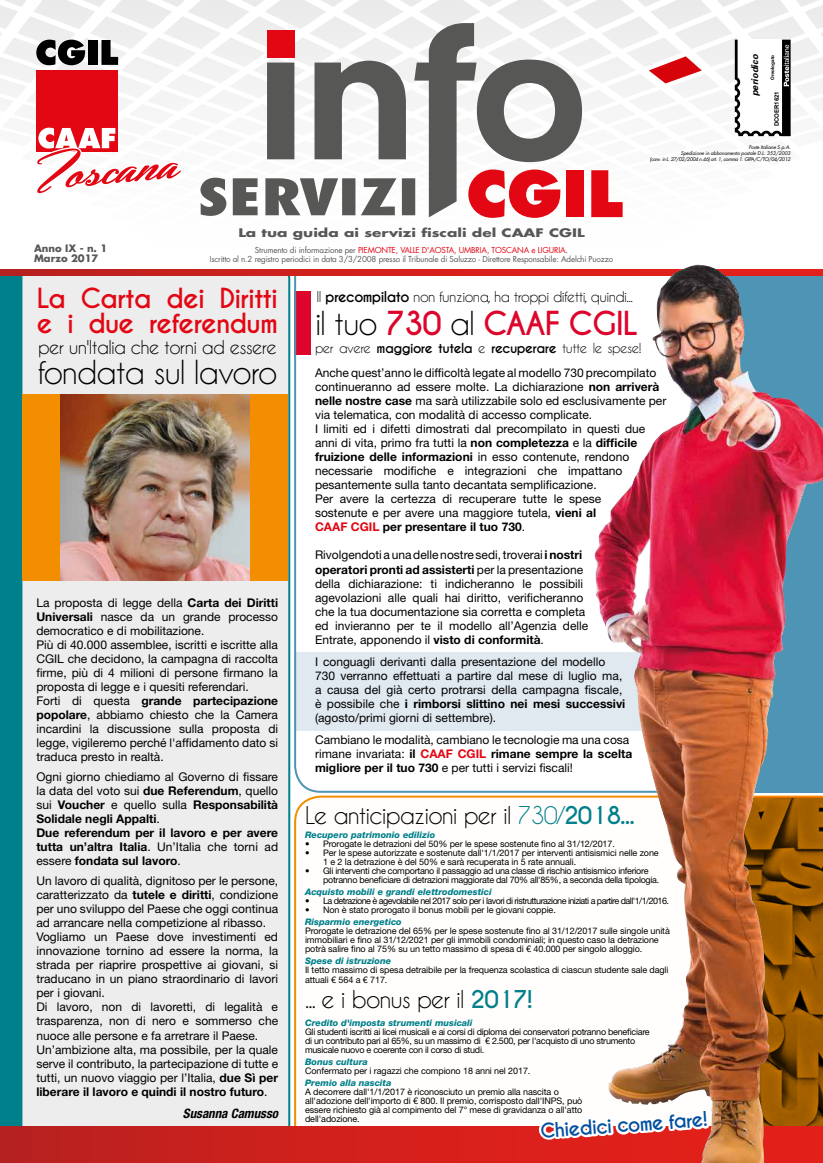
<style>
.page{position:relative;width:823px;height:1163px;background:#fff}
.page>*{position:absolute;margin:0;border:0;box-sizing:border-box;transform-origin:0 0}
.t1{font:800 62.1px "Futura";color:#e30613}
.t2{font:51.6px "Hemmet Personal Use Only";color:#e30613}
.t3{font:31px "Caviar Dreams";letter-spacing:-.04em;color:#000}
.t4{font:700 26px "Caviar Dreams";letter-spacing:-.04em;color:#e30613}
.t5{font:23px "Caviar Dreams";letter-spacing:-.04em;color:#000}
.t6{font:700 19px "Caviar Dreams";color:#004f9f}
.t7{font:18px "Caviar Dreams";letter-spacing:-.04em;color:#000}
.t8{font:14px "Caviar Dreams";letter-spacing:-.04em;color:#000}
.t9{font:700 13px "Caviar Dreams";letter-spacing:-.04em;color:#000}
.t10{font:italic 700 condensed 13px "Helvetica Neue LT Std";color:#000}
.t11{font:12px/14px "Helvetica Neue LT Std";color:#000}
.t12{font:700 12px/14px "Helvetica Neue LT Std";color:#000}
.t13{font:700 11.5px "Futura Std";color:#575756;scale:1.33 1}
.t14{font:700 10px/10px "Futura Std";color:#575756}
.t15{font:italic 700 9.3px "Univers";color:#000}
.t16{font:9px/9px "Helvetica Neue LT Std";letter-spacing:-.01em;color:#000}
.t17{font:9px/9px "Helvetica Neue LT Std";letter-spacing:-.03em;color:#000}
.t18{font:italic 800 9px "Helvetica Neue LT Std";color:#00808a}
.t19{font:9px "Helvetica Neue LT Std";letter-spacing:-.06em;color:#000}
.t20{font:8px/9.6px "Futura Std";letter-spacing:-.02em;color:#575756;text-align:center}
.t21{font:700 6px "Arial";letter-spacing:-.01em;color:#000}
.t22{font:italic 5px/6px "Futura Std";letter-spacing:-.02em;color:#000;text-align:right}
.t23{font:700 4.7px "Univers";letter-spacing:-.005em;color:#000}
.s1{color:#e30613}
.s2{color:#000}
.s3{font-weight:700}
.s4{font-weight:400;font-size:31px;color:#000}
.s5{font-size:31px;color:#dd052b}
.s6{font-weight:400}
.s7{font-weight:700;color:#e30613}
.s8{color:#00808a}
.s9{font-weight:700;color:#00808a}
</style>
<div class="page">
<div style="left:0;top:275px;width:32px;height:859px;background:#00808a"></div>
<div style="left:22px;top:276px;width:268px;height:850px;background:#ededed"></div>
<svg style="left:769px;top:276px;width:53px;height:516px;fill:#4d94b5"></svg>
<div style="left:294px;top:291px;width:16px;height:64px;background:#dd052b"></div>
<div style="left:294px;top:651px;width:353px;height:79px;background:#e0e8f0"></div>
<svg style="left:294px;top:795px;width:528px;height:331px"></svg>
<svg style="left:0;top:269px;width:822px;height:7px"></svg>
<div style="left:23px;top:394px;width:264px;height:186px;background:#f28e00"></div>
<img style="left:61px;top:394px;width:189px;height:186px">
<div style="left:22px;top:394px;width:6px;height:186px;background:#f28e00"></div>
<svg style="left:769px;top:797px;width:53px;height:329px;fill:#a15e00"></svg>
<svg style="left:0;top:1126px;width:822px;height:36px"></svg>
<img style="left:593px;top:272px;width:176px;height:890px">
<svg style="left:0;top:0;width:822px;height:218px"></svg>
<svg style="left:534px;top:988px;width:179px;height:160px"></svg>
<h2 class="t2" style="left:31px;top:139px;width:146px;rotate:-5deg">Toscana</h2>
<p class="t14" style="left:34px;top:243px;width:75px">Anno IX - n. 1<br>Marzo 2017</p>
<h1 class="t1" style="left:466px;top:156px;width:159px">CGIL</h1>
<p class="t13" style="left:238px;top:225px;width:262px">La tua guida ai servizi fiscali del CAAF CGIL</p>
<p class="t20" style="left:209px;top:245px;width:405px">Strumento di informazione per <span class="s1">PIEMONTE, VALLE D'AOSTA, UMBRIA, TOSCANA e LIGURIA</span><span class="s2">.<br></span>Iscritto al n.2 registro periodici in data 3/3/2008 presso il Tribunale di Saluzzo - Direttore Responsabile: Adelchi Puozzo</p>
<h3 class="t4" style="left:37px;top:282px;width:242px">La Carta dei Diritti</h3>
<p class="t8" style="left:316px;top:288px;width:318px">Il <span class="s3">precompilato</span> non funziona, ha troppi difetti, quindi...</p>
<h3 class="t4" style="left:37px;top:307px;width:602px">e i due referendum <span class="s4">il tuo</span> <span class="s5">730</span> <span class="s4">al</span> <span class="s5">CAAF CGIL</span></h3>
<p class="t15" style="left:748px;top:96px;width:43px;rotate:-90deg">periodico</p>
<p class="t23" style="left:769px;top:80px;width:27px;rotate:-90deg">Omologato</p>
<p class="t21" style="left:772px;top:126px;width:36px;rotate:-90deg">DCOER1621</p>
<p class="t22" style="left:649px;top:144px;width:142px">Poste Italiane S.p.A.<br>Spedizione in abbonamento postale D.L. 353/2003<br>(conv. in L. 27/02/2004 n.46) art. 1, comma 1. GIPA/C/TO/04/2012</p>
<h3 class="t7" style="left:38px;top:337px;width:240px">per un'Italia che torni ad essere</h3>
<h3 class="t3" style="left:37px;top:354px;width:241px">fondata sul lavoro</h3>
<p class="t11" style="left:36px;top:595px;width:243px">La proposta di legge della <span class="s3">Carta dei Diritti Universali</span> nasce da un grande processo democratico e di mobilitazione.<br>Più di 40.000 assemblee, iscritti e iscritte alla CGIL che decidono, la campagna di raccolta firme, più di 4 milioni di persone firmano la proposta di legge e i quesiti referendari.<br>Forti di questa <span class="s3">grande partecipazione popolare</span>, abbiamo chiesto che la Camera incardini la discussione sulla proposta di legge, vigileremo perché l'affidamento dato si traduca presto in realtà.</p>
<p class="t12" style="left:36px;top:769px;width:243px"><span class="s6">Ogni giorno chiediamo al Governo di fissare la data del voto sui</span> due Referendum<span class="s6">, quello sui</span> Voucher <span class="s6">e quello sulla</span> Responsabilità Solidale negli Appalti<span class="s6">.<br></span>Due referendum per il lavoro e per avere tutta un’altra Italia<span class="s6">. Un’Italia che torni ad essere</span> fondata sul lavoro<span class="s6">.</span></p>
<p class="t11" style="left:36px;top:873px;width:243px">Un lavoro di qualità, dignitoso per le persone, caratterizzato da <span class="s3">tutele e diritti</span>, condizione per uno sviluppo del Paese che oggi continua ad arrancare nella competizione al ribasso.<br>Vogliamo un Paese dove investimenti ed innovazione tornino ad essere la norma, la strada per riaprire prospettive ai giovani, si traducano in un piano straordinario di lavori per i giovani.<br>Di lavoro, non di lavoretti, di legalità e trasparenza, non di nero e sommerso che nuoce alle persone e fa arretrare il Paese.<br>Un’ambizione alta, ma possibile, per la quale serve il contributo, la partecipazione di tutte e tutti, un nuovo viaggio per l’Italia, <span class="s3">due Sì per liberare il lavoro e quindi il nostro futuro</span>.</p>
<p class="t10" style="left:183px;top:1105px;width:97px">Susanna Camusso</p>
<p class="t9" style="left:315px;top:340px;width:328px"><span class="s6">per avere</span> maggiore tutela <span class="s6">e</span> recuperare <span class="s6">tutte le spese!</span></p>
<p class="t11" style="left:315px;top:366px;width:353px">Anche quest’anno le difficoltà legate al modello 730 precompilato continueranno ad essere molte. La dichiarazione <span class="s3">non arriverà nelle nostre case</span> ma sarà utilizzabile solo ed esclusivamente per via telematica, con modalità di accesso complicate.<br>I limiti ed i difetti dimostrati dal precompilato in questi due anni di vita, primo fra tutti la <span class="s3">non completezza</span> e la <span class="s3">difficile fruizione delle informazioni</span> in esso contenute, rendono necessarie modifiche e integrazioni che impattano pesantemente sulla tanto decantata semplificazione.<br>Per avere la certezza di recuperare tutte le spese<br>sostenute e per avere una maggiore tutela, <span class="s3">vieni al<br></span><span class="s7">CAAF CGIL</span> <span class="s3">per presentare il tuo 730</span>.</p>
<p class="t11" style="left:315px;top:548px;width:275px">Rivolgendoti a una delle nostre sedi, troverai <span class="s3">i nostri operatori pronti ad assisterti</span> per la presentazione della dichiarazione: ti indicheranno le possibili agevolazioni alle quali hai diritto, verificheranno che la tua documentazione sia corretta e completa ed invieranno per te il modello all’Agenzia delle Entrate, apponendo il <span class="s3">visto di conformità</span>.</p>
<p class="t11" style="left:315px;top:654px;width:312px">I conguagli derivanti dalla presentazione del modello 730 verranno effettuati a partire dal mese di luglio ma, a causa del già certo protrarsi della campagna fiscale, è possibile che <span class="s3">i rimborsi slittino nei mesi successivi </span>(agosto/primi giorni di settembre).</p>
<p class="t11" style="left:315px;top:732px;width:319px">Cambiano le modalità, cambiano le tecnologie ma una cosa rimane invariata: <span class="s3">il</span> <span class="s7">CAAF CGIL</span> <span class="s3">rimane sempre la scelta migliore per il tuo 730</span> e per tutti i servizi fiscali!</p>
<h3 class="t5" style="left:305px;top:801px;width:331px">Le anticipazioni per il <span class="s8">730/</span><span class="s9">2018...</span></h3>
<p class="t18" style="left:305px;top:829px;width:131px">Recupero patrimonio edilizio</p>
<p class="t16" style="left:305px;top:839px;width:311px">• Prorogate le detrazioni del 50% per le spese sostenute fino al 31/12/2017.</p>
<p class="t16" style="left:323px;top:848px;width:337px;text-indent:-18px">• Per le spese autorizzate e sostenute dall'1/1/2017 per interventi antisismici nelle zone<br>1 e 2 la detrazione è del 50% e sarà recuperata in 5 rate annuali.</p>
<p class="t17" style="left:323px;top:866px;width:337px;text-indent:-18px">• Gli interventi che comportano il passaggio ad una classe di rischio antisismico inferiore potranno beneficiare di detrazioni maggiorate dal 70% all'85%, a seconda della tipologia.</p>
<p class="t18" style="left:305px;top:886px;width:188px">Acquisto mobili e grandi elettrodomestici</p>
<p class="t19" style="left:305px;top:895px;width:365px">• La detrazione è agevolabile nel 2017 solo per i lavori di ristrutturazione iniziati a partire dall'1/1/2016.</p>
<p class="t16" style="left:305px;top:905px;width:252px">• Non è stato prorogato il bonus mobili per le giovani coppie.</p>
<p class="t18" style="left:305px;top:916px;width:98px">Risparmio energetico</p>
<p class="t16" style="left:305px;top:926px;width:366px">Prorogate le detrazione del 65% per le spese sostenute fino al 31/12/2017 sulle singole unità immobiliari e fino al 31/12/2021 per gli immobili condominiali; in questo caso la detrazione potrà salire fino al 75% su un tetto massimo di spesa di € 40.000 per singolo alloggio.</p>
<p class="t18" style="left:305px;top:955px;width:88px">Spese di istruzione</p>
<p class="t16" style="left:305px;top:964px;width:365px;line-height:10px">Il tetto massimo di spesa detraibile per la frequenza scolastica di ciascun studente sale dagli attuali € 564 a € 717.</p>
<h3 class="t5" style="left:305px;top:985px;width:229px">... e i bonus per il <span class="s9">2017!</span></h3>
<p class="t18" style="left:305px;top:1017px;width:169px">Credito d'imposta strumenti musicali</p>
<p class="t17" style="left:305px;top:1027px;width:346px">Gli studenti iscritti ai licei musicali e ai corsi di diploma dei conservatori potranno beneficiare di un contributo pari al 65%, su un massimo di € 2.500, per l'acquisto di uno strumento musicale nuovo e coerente con il corso di studi.</p>
<p class="t18" style="left:305px;top:1056px;width:64px">Bonus cultura</p>
<p class="t16" style="left:305px;top:1066px;width:227px">Confermato per i ragazzi che compiono 18 anni nel 2017.</p>
<p class="t18" style="left:305px;top:1077px;width:88px">Premio alla nascita</p>
<p class="t16" style="left:305px;top:1087px;width:279px">A decorrere dall'1/1/2017 è riconosciuto un premio alla nascita o all'adozione dell'importo di € 800. Il premio, corrisposto dall'INPS, può essere richiesto già al compimento del 7° mese di gravidanza o all'atto dell'adozione.</p>
<h3 class="t6" style="left:539px;top:1118px;width:169px;rotate:-4deg">Chiedici come fare!</h3>
</div>
